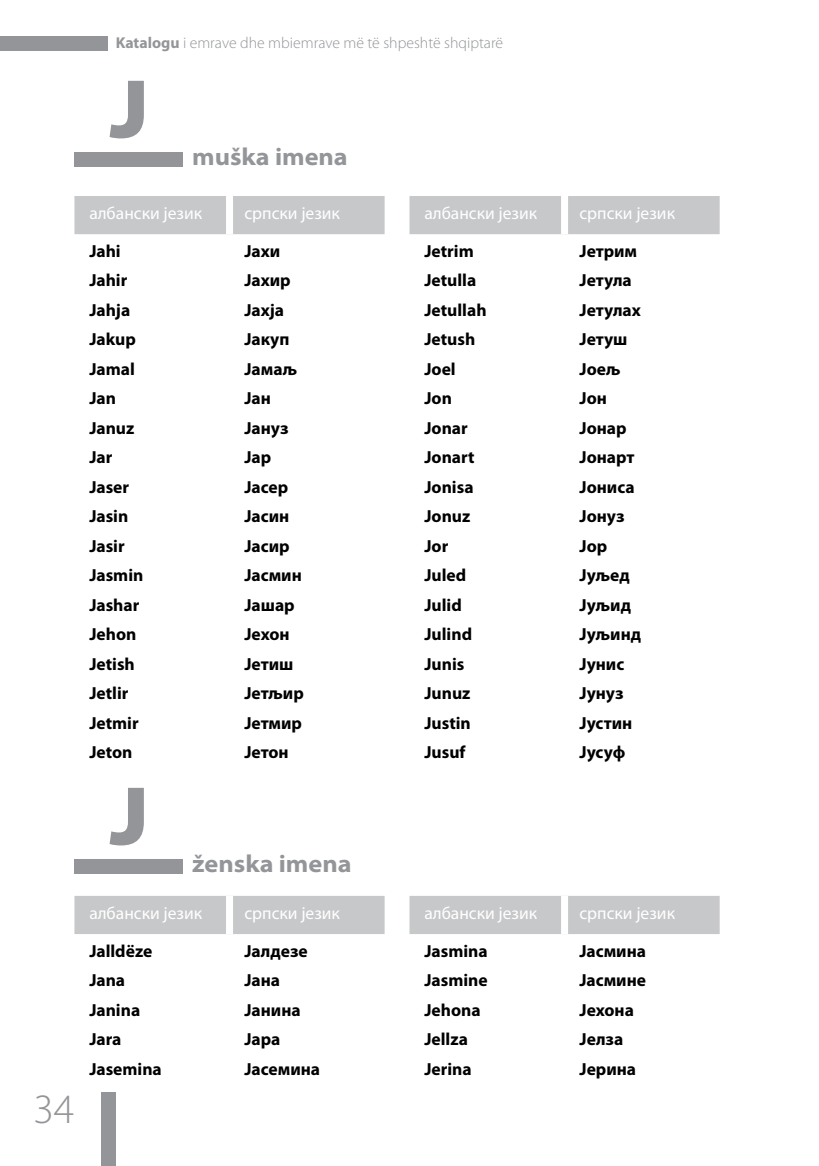
<style>
.page{position:relative;width:819px;height:1166px;background:#fff}
.page>*{position:absolute;margin:0;border:0;box-sizing:border-box;transform-origin:0 0}
.t1{font:900 semi-expanded 84px "Myriad Pro";color:#939598}
.t2{font:300 42px "Myriad Pro";color:#939598}
.t3{font:700 semi-expanded 24.5px "Myriad Pro";color:#939598}
.t4{font:700 17.5px "Myriad Pro";color:#000}
.t5{font:17.5px "Myriad Pro";color:#fff}
.t6{font:300 15.75px "Myriad Pro";color:#939598}
.s1{font-weight:700}
</style>
<div class="page">
<div style="left:0;top:36px;width:107px;height:14px;background:#939598"></div>
<div style="left:102px;top:1092px;width:14px;height:74px;background:#939598"></div>
<div style="left:74px;top:196px;width:310px;height:38px;background:#c7c8ca"></div>
<div style="left:226px;top:196px;width:7px;height:38px;background:#fff"></div>
<div style="left:409px;top:196px;width:310px;height:38px;background:#c7c8ca"></div>
<div style="left:561px;top:196px;width:7px;height:38px;background:#fff"></div>
<div style="left:74px;top:896px;width:310px;height:38px;background:#c7c8ca"></div>
<div style="left:226px;top:896px;width:7px;height:38px;background:#fff"></div>
<div style="left:409px;top:896px;width:310px;height:38px;background:#c7c8ca"></div>
<div style="left:561px;top:896px;width:7px;height:38px;background:#fff"></div>
<div style="left:74px;top:152px;width:108px;height:14px;background:#939598"></div>
<div style="left:74px;top:859px;width:108px;height:14px;background:#939598"></div>
<p class="t6" style="left:116px;top:34px;width:389px"><span class="s1">Katalogu</span> i emrave dhe mbiemrave më të shpeshtë shqiptarë</p>
<p class="t1" style="left:110px;top:61px;width:41px">J</p>
<p class="t3" style="left:192px;top:143px;width:157px">muška imena</p>
<h2 class="t2" style="left:33px;top:1086px;width:42px">34</h2>
<p class="t5" style="left:89px;top:204px;width:114px">албански језик</p>
<p class="t5" style="left:244px;top:204px;width:97px">српски језик</p>
<p class="t4" style="left:89px;top:241px;width:33px">Jahi</p>
<p class="t4" style="left:244px;top:241px;width:37px">Јахи</p>
<p class="t4" style="left:89px;top:270px;width:40px">Jahir</p>
<p class="t4" style="left:244px;top:270px;width:48px">Јахир</p>
<p class="t4" style="left:89px;top:300px;width:42px">Jahja</p>
<p class="t4" style="left:244px;top:300px;width:41px">Јахја</p>
<p class="t4" style="left:89px;top:329px;width:48px">Jakup</p>
<p class="t4" style="left:244px;top:329px;width:47px">Јакуп</p>
<p class="t4" style="left:89px;top:359px;width:47px">Jamal</p>
<p class="t4" style="left:244px;top:359px;width:54px">Јамаљ</p>
<p class="t4" style="left:89px;top:388px;width:28px">Jan</p>
<p class="t4" style="left:244px;top:388px;width:28px">Јан</p>
<p class="t4" style="left:89px;top:418px;width:47px">Januz</p>
<p class="t4" style="left:244px;top:418px;width:46px">Јануз</p>
<p class="t4" style="left:89px;top:447px;width:24px">Jar</p>
<p class="t4" style="left:244px;top:447px;width:28px">Јар</p>
<p class="t4" style="left:89px;top:477px;width:41px">Jaser</p>
<p class="t4" style="left:244px;top:477px;width:45px">Јасер</p>
<p class="t4" style="left:89px;top:506px;width:40px">Jasin</p>
<p class="t4" style="left:244px;top:506px;width:46px">Јасин</p>
<p class="t4" style="left:89px;top:536px;width:37px">Jasir</p>
<p class="t4" style="left:244px;top:536px;width:47px">Јасир</p>
<p class="t4" style="left:89px;top:565px;width:56px">Jasmin</p>
<p class="t4" style="left:244px;top:565px;width:59px">Јасмин</p>
<p class="t4" style="left:89px;top:595px;width:52px">Jashar</p>
<p class="t4" style="left:244px;top:595px;width:52px">Јашар</p>
<p class="t4" style="left:89px;top:624px;width:49px">Jehon</p>
<p class="t4" style="left:244px;top:624px;width:47px">Јехон</p>
<p class="t4" style="left:89px;top:654px;width:47px">Jetish</p>
<p class="t4" style="left:244px;top:654px;width:50px">Јетиш</p>
<p class="t4" style="left:89px;top:683px;width:41px">Jetlir</p>
<p class="t4" style="left:244px;top:683px;width:61px">Јетљир</p>
<p class="t4" style="left:89px;top:713px;width:51px">Jetmir</p>
<p class="t4" style="left:244px;top:713px;width:59px">Јетмир</p>
<p class="t4" style="left:89px;top:742px;width:45px">Jeton</p>
<p class="t4" style="left:244px;top:742px;width:46px">Јетон</p>
<p class="t1" style="left:110px;top:768px;width:41px">J</p>
<p class="t3" style="left:192px;top:850px;width:161px">ženska imena</p>
<p class="t5" style="left:89px;top:903px;width:114px">албански језик</p>
<p class="t5" style="left:244px;top:903px;width:97px">српски језик</p>
<p class="t4" style="left:89px;top:941px;width:64px">Jalldëze</p>
<p class="t4" style="left:244px;top:941px;width:65px">Јалдезе</p>
<p class="t4" style="left:89px;top:970px;width:37px">Jana</p>
<p class="t4" style="left:244px;top:970px;width:37px">Јана</p>
<p class="t4" style="left:89px;top:1000px;width:52px">Janina</p>
<p class="t4" style="left:244px;top:1000px;width:58px">Јанина</p>
<p class="t4" style="left:89px;top:1029px;width:34px">Jara</p>
<p class="t4" style="left:244px;top:1029px;width:38px">Јара</p>
<p class="t4" style="left:89px;top:1059px;width:74px">Jasemina</p>
<p class="t4" style="left:244px;top:1059px;width:77px">Јасемина</p>
<p class="t5" style="left:424px;top:204px;width:114px">албански језик</p>
<p class="t5" style="left:579px;top:204px;width:97px">српски језик</p>
<p class="t4" style="left:424px;top:241px;width:51px">Jetrim</p>
<p class="t4" style="left:579px;top:241px;width:59px">Јетрим</p>
<p class="t4" style="left:424px;top:270px;width:53px">Jetulla</p>
<p class="t4" style="left:579px;top:270px;width:54px">Јетула</p>
<p class="t4" style="left:424px;top:300px;width:64px">Jetullah</p>
<p class="t4" style="left:579px;top:300px;width:63px">Јетулах</p>
<p class="t4" style="left:424px;top:329px;width:52px">Jetush</p>
<p class="t4" style="left:579px;top:329px;width:49px">Јетуш</p>
<p class="t4" style="left:424px;top:359px;width:33px">Joel</p>
<p class="t4" style="left:579px;top:359px;width:43px">Јоељ</p>
<p class="t4" style="left:424px;top:388px;width:29px">Jon</p>
<p class="t4" style="left:579px;top:388px;width:29px">Јон</p>
<p class="t4" style="left:424px;top:418px;width:45px">Jonar</p>
<p class="t4" style="left:579px;top:418px;width:49px">Јонар</p>
<p class="t4" style="left:424px;top:447px;width:52px">Jonart</p>
<p class="t4" style="left:579px;top:447px;width:56px">Јонарт</p>
<p class="t4" style="left:424px;top:477px;width:51px">Jonisa</p>
<p class="t4" style="left:579px;top:477px;width:57px">Јониса</p>
<p class="t4" style="left:424px;top:506px;width:47px">Jonuz</p>
<p class="t4" style="left:579px;top:506px;width:47px">Јoнуз</p>
<p class="t4" style="left:424px;top:536px;width:25px">Jor</p>
<p class="t4" style="left:579px;top:536px;width:29px">Јор</p>
<p class="t4" style="left:424px;top:565px;width:43px">Juled</p>
<p class="t4" style="left:579px;top:565px;width:52px">Јуљед</p>
<p class="t4" style="left:424px;top:595px;width:39px">Julid</p>
<p class="t4" style="left:579px;top:595px;width:53px">Јуљид</p>
<p class="t4" style="left:424px;top:624px;width:49px">Julind</p>
<p class="t4" style="left:579px;top:624px;width:63px">Јуљинд</p>
<p class="t4" style="left:424px;top:654px;width:42px">Junis</p>
<p class="t4" style="left:579px;top:654px;width:46px">Јунис</p>
<p class="t4" style="left:424px;top:683px;width:48px">Junuz</p>
<p class="t4" style="left:579px;top:683px;width:46px">Јунуз</p>
<p class="t4" style="left:424px;top:713px;width:48px">Justin</p>
<p class="t4" style="left:579px;top:713px;width:54px">Јустин</p>
<p class="t4" style="left:424px;top:742px;width:43px">Jusuf</p>
<p class="t4" style="left:579px;top:742px;width:47px">Јусуф</p>
<p class="t5" style="left:424px;top:903px;width:114px">албански језик</p>
<p class="t5" style="left:579px;top:903px;width:97px">српски језик</p>
<p class="t4" style="left:424px;top:941px;width:65px">Jasmina</p>
<p class="t4" style="left:579px;top:941px;width:68px">Јасмина</p>
<p class="t4" style="left:424px;top:970px;width:65px">Jasmine</p>
<p class="t4" style="left:579px;top:970px;width:68px">Јасмине</p>
<p class="t4" style="left:424px;top:1000px;width:58px">Jehona</p>
<p class="t4" style="left:579px;top:1000px;width:56px">Јехона</p>
<p class="t4" style="left:424px;top:1029px;width:45px">Jellza</p>
<p class="t4" style="left:579px;top:1029px;width:45px">Јелза</p>
<p class="t4" style="left:424px;top:1059px;width:49px">Jerina</p>
<p class="t4" style="left:579px;top:1059px;width:58px">Јерина</p>
</div>
